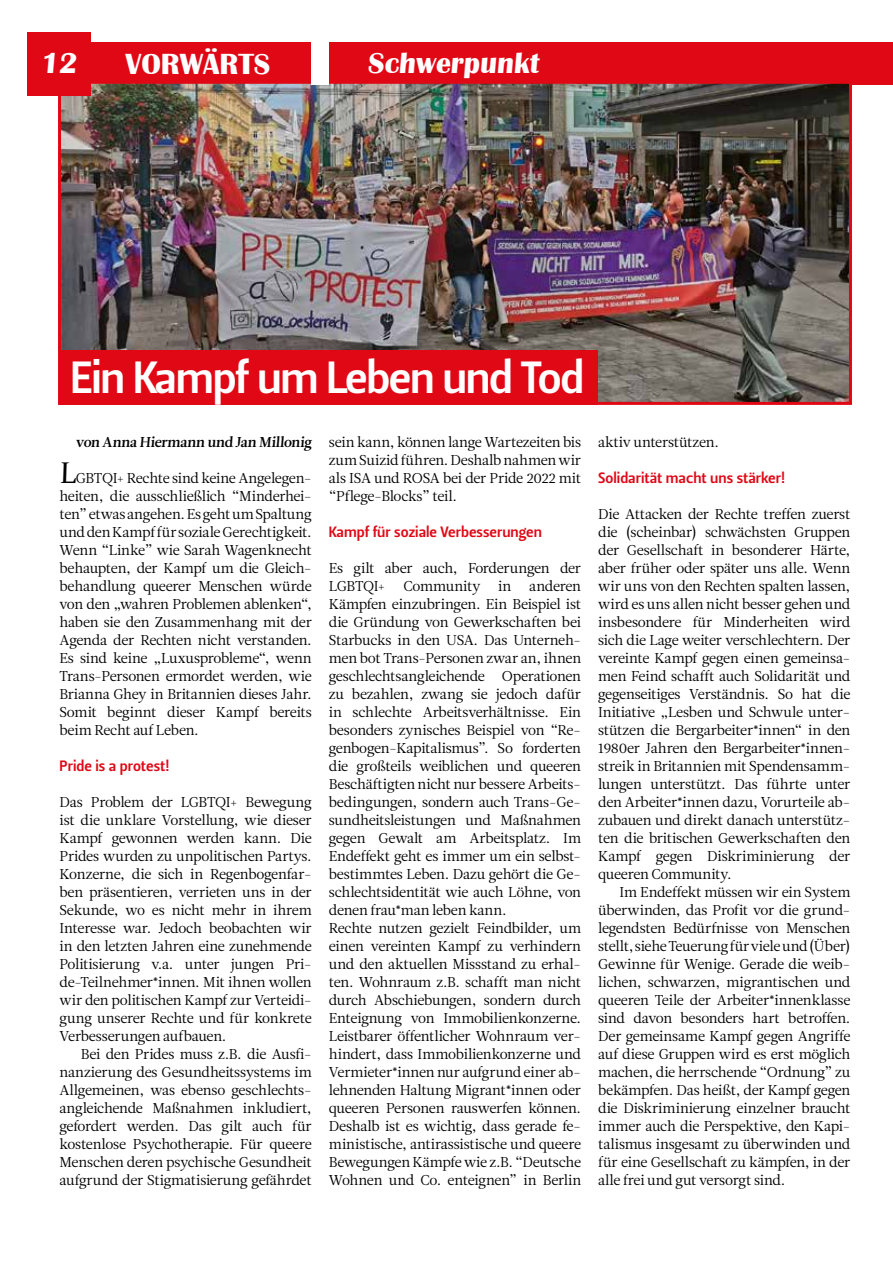
<style>
.page{position:relative;width:893px;height:1263px;background:#fff}
.page>*{position:absolute;margin:0;border:0;box-sizing:border-box;transform-origin:0 0}
.t1{font:45px "Leitura Sans Grot 3";letter-spacing:-.03em;color:#fff}
.t2{font:700 30px "Britannic";color:#fff}
.t3{font:15px "Leitura Sans Grot 3";color:#e10816}
.t4{font:14.25px/18px "Leitura News Roman 1";letter-spacing:-.025em;color:#000;text-align:justify}
.t5{font:14.25px "Leitura News Roman 3";color:#000}
.t6{font:14.25px "Leitura News Roman 1";letter-spacing:-.005em;color:#000}
.s1{font-family:"Constantia";font-size:30px}
</style>
<div class="page">
<div style="left:91px;top:42px;width:802px;height:43px;background:#e10816"></div>
<img style="left:62px;top:85px;width:786px;height:316px">
<div style="left:58px;top:81px;width:794px;height:324px;border:3px solid #e10816"></div>
<div style="left:60px;top:351px;width:538px;height:54px;background:#e10816"></div>
<div style="left:27px;top:32px;width:64px;height:64px;background:#e10816"></div>
<div style="left:312px;top:42px;width:17px;height:43px;background:#fff"></div>
<h2 class="t2" style="left:40px;top:46px;width:41px">12</h2>
<h2 class="t2" style="left:125px;top:47px;width:146px">VORWÄRTS</h2>
<h2 class="t2" style="left:367px;top:46px;width:176px">Schwerpunkt</h2>
<h1 class="t1" style="left:70px;top:351px;width:515px">Ein Kampf um Leben und Tod</h1>
<p class="t5" style="left:76px;top:434px;width:239px">von Anna Hiermann und Jan Millonig</p>
<p class="t4" style="left:60px;top:469px;width:254px"><span class="s1">L</span>GBTQI+ Rechte sind keine Angelegen&shy;heiten, die ausschließlich “Minderhei&shy;ten” etwas angehen. Es geht um Spaltung und den Kampf für soziale Gerechtigkeit.<br>Wenn “Linke” wie Sarah Wagenknecht behaupten, der Kampf um die Gleich&shy;behandlung queerer Menschen würde von den „wahren Problemen ablenken“, haben sie den Zusammenhang mit der Agenda der Rechten nicht verstanden.<br>Es sind keine „Luxusprobleme“, wenn Trans-Personen ermordet werden, wie Brianna Ghey in Britannien dieses Jahr.<br>Somit beginnt dieser Kampf bereits beim Recht auf Leben.</p>
<p class="t3" style="left:60px;top:757px;width:111px">Pride is a protest!</p>
<p class="t4" style="left:60px;top:793px;width:254px">Das Problem der LGBTQI+ Bewegung ist die unklare Vorstellung, wie dieser Kampf gewonnen werden kann. Die Prides wurden zu unpolitischen Partys.<br>Konzerne, die sich in Regenbogenfar&shy;ben präsentieren, verrieten uns in der Sekunde, wo es nicht mehr in ihrem Interesse war. Jedoch beobachten wir in den letzten Jahren eine zunehmende Politisierung v.a. unter jungen Pri&shy;de-Teilnehmer*innen. Mit ihnen wollen wir den politischen Kampf zur Verteidi&shy;gung unserer Rechte und für konkrete Verbesserungen aufbauen.</p>
<p class="t4" style="left:60px;top:1045px;width:254px;text-indent:21px">Bei den Prides muss z.B. die Ausfi&shy;nanzierung des Gesundheitssystems im Allgemeinen, was ebenso geschlechts&shy;angleichende Maßnahmen inkludiert, gefordert werden. Das gilt auch für kostenlose Psychotherapie. Für queere Menschen deren psychische Gesundheit aufgrund der Stigmatisierung gefährdet</p>
<p class="t4" style="left:329px;top:433px;width:254px">sein kann, können lange Wartezeiten bis zum Suizid führen. Deshalb nahmen wir als ISA und ROSA bei der Pride 2022 mit “Pflege-Blocks” teil.</p>
<p class="t3" style="left:329px;top:523px;width:215px">Kampf für soziale Verbesserungen</p>
<p class="t4" style="left:329px;top:559px;width:254px">Es gilt aber auch, Forderungen der<br>LGBTQI+</p>
<p class="t4" style="left:329px;top:577px;width:254px;text-align:left;text-indent:200px">anderen Kämpfen einzubringen. Ein Beispiel ist die Gründung von Gewerkschaften bei Starbucks in den USA. Das Unterneh&shy;men bot Trans-Personen zwar an, ihnen geschlechtsangleichende Operationen zu bezahlen, zwang sie jedoch dafür in schlechte Arbeitsverhältnisse. Ein besonders zynisches Beispiel von “Re&shy;genbogen-Kapitalismus”. So forderten die großteils weiblichen und queeren Beschäftigten nicht nur bessere Arbeits&shy;bedingungen, sondern auch Trans-Ge&shy;sundheitsleistungen und Maßnahmen gegen Gewalt am Arbeitsplatz. Im Endeffekt geht es immer um ein selbst&shy;bestimmtes Leben. Dazu gehört die Ge&shy;schlechtsidentität wie auch Löhne, von denen frau*man leben kann.<br>Rechte nutzen gezielt Feindbilder, um einen vereinten Kampf zu verhindern und den aktuellen Missstand zu erhal&shy;ten. Wohnraum z.B. schafft man nicht durch Abschiebungen, sondern durch Enteignung von Immobilienkonzerne.<br>Leistbarer öffentlicher Wohnraum ver&shy;hindert, dass Immobilienkonzerne und Vermieter*innen nur aufgrund einer ab&shy;lehnenden Haltung Migrant*innen oder queeren Personen rauswerfen können.<br>Deshalb ist es wichtig, dass gerade fe&shy;ministische, antirassistische und queere Bewegungen Kämpfe wie z.B. “Deutsche Wohnen und Co. enteignen” in Berlin</p>
<p class="t6" style="left:403px;top:578px;width:78px">Community</p>
<p class="t4" style="left:498px;top:577px;width:15px">in</p>
<p class="t4" style="left:598px;top:433px;width:122px">aktiv unterstützen.</p>
<p class="t3" style="left:598px;top:469px;width:188px">Solidarität macht uns stärker!</p>
<p class="t4" style="left:598px;top:505px;width:254px">Die Attacken der Rechte treffen zuerst die (scheinbar) schwächsten Gruppen der Gesellschaft in besonderer Härte, aber früher oder später uns alle. Wenn wir uns von den Rechten spalten lassen, wird es uns allen nicht besser gehen und insbesondere für Minderheiten wird sich die Lage weiter verschlechtern. Der vereinte Kampf gegen einen gemeinsa&shy;men Feind schafft auch Solidarität und gegenseitiges Verständnis. So hat die Initiative „Lesben und Schwule unter&shy;stützen die Bergarbeiter*innen“ in den 1980er Jahren den Bergarbeiter*innen&shy;streik in Britannien mit Spendensamm&shy;lungen unterstützt. Das führte unter den Arbeiter*innen dazu, Vorurteile ab&shy;zubauen und direkt danach unterstütz&shy;ten die britischen Gewerkschaften den Kampf gegen Diskriminierung der queeren Community.</p>
<p class="t4" style="left:598px;top:883px;width:254px;text-indent:21px">Im Endeffekt müssen wir ein System überwinden, das Profit vor die grund&shy;legendsten Bedürfnisse von Menschen stellt, siehe Teuerung für viele und (Über)<br>Gewinne für Wenige. Gerade die weib&shy;lichen, schwarzen, migrantischen und queeren Teile der Arbeiter*innenklasse sind davon besonders hart betroffen.<br>Der gemeinsame Kampf gegen Angriffe auf diese Gruppen wird es erst möglich machen, die herrschende “Ordnung” zu bekämpfen. Das heißt, der Kampf gegen die Diskriminierung einzelner braucht immer auch die Perspektive, den Kapi&shy;talismus insgesamt zu überwinden und für eine Gesellschaft zu kämpfen, in der alle frei und gut versorgt sind.</p>
</div>
